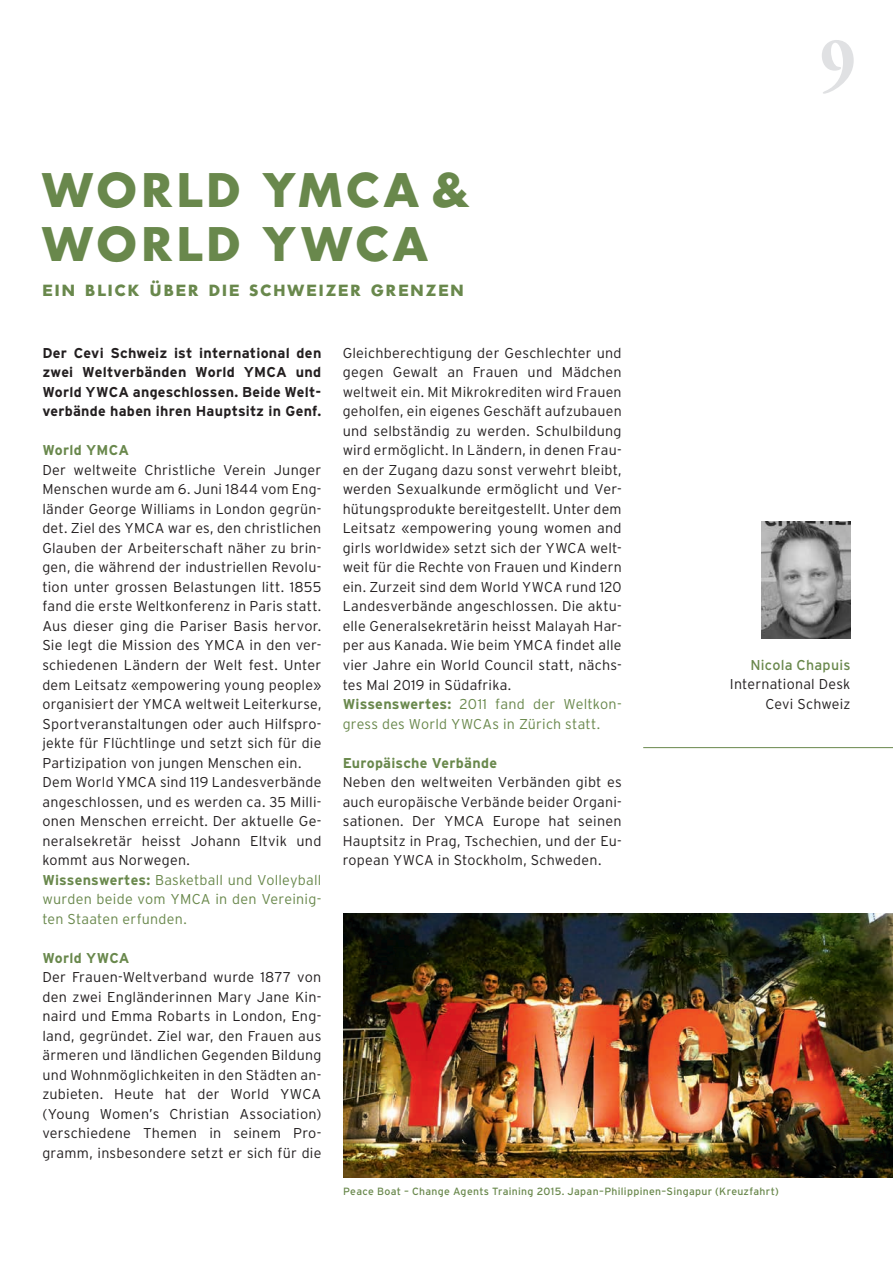
<style>
.page{position:relative;width:893px;height:1263px;background:#fff}
.page>*{position:absolute;margin:0;border:0;box-sizing:border-box;transform-origin:0 0}
.t1{font:700 condensed 72px "Garamond";color:#e0e1e3}
.t2{font:700 45px/54px "Cevi";letter-spacing:.04em;color:#69884c}
.t3{font:700 15px "Cevi";letter-spacing:.09em;color:#69884c}
.t4{font:300 14.25px/19.5px "Interstate";letter-spacing:.015em;color:#231f20}
.t5{font:700 14.25px/19.5px "Interstate";letter-spacing:.02em;color:#231f20;text-align:justify}
.t6{font:700 14.25px "Interstate";letter-spacing:.02em;color:#69884c}
.t7{font:14.25px "Interstate";letter-spacing:.015em;color:#69884c}
.t8{font:10.5px "Interstate";letter-spacing:.03em;color:#69884c}
.s1{font-weight:700;color:#69884c}
.s2{color:#69884c}
</style>
<div class="page">
<hr style="left:643px;top:747px;width:250px;height:1px;background:#69884c">
<img style="left:761px;top:522px;width:89px;height:116px">
<img style="left:343px;top:913px;width:550px;height:264px">
<h2 class="t2" style="left:43px;top:161px;width:431px">WORLD YMCA &amp;<br>WORLD YWCA</h2>
<p class="t3" style="left:43px;top:280px;width:424px">EIN BLICK ÜBER DIE SCHWEIZER GRENZEN</p>
<p class="t5" style="left:42px;top:343px;width:281px">Der Cevi Schweiz ist international den zwei Weltverbänden World YMCA und World YWCA angeschlossen. Beide Welt&shy;verbände haben ihren Hauptsitz in Genf.</p>
<p class="t6" style="left:42px;top:442px;width:88px">World YMCA</p>
<p class="t4" style="left:42px;top:460px;width:281px">Der weltweite Christliche Verein Junger Menschen wurde am 6. Juni 1844 vom Eng&shy;länder George Williams in London gegrün&shy;det. Ziel des YMCA war es, den christlichen Glauben der Arbeiterschaft näher zu brin&shy;gen, die während der industriellen Revolu&shy;tion unter grossen Belastungen litt. 1855 fand die erste Weltkonferenz in Paris statt.<br>Aus dieser ging die Pariser Basis hervor.<br>Sie legt die Mission des YMCA in den ver&shy;schiedenen Ländern der Welt fest. Unter dem Leitsatz «empowering young people» organisiert der YMCA weltweit Leiterkurse, Sportveranstaltungen oder auch Hilfspro&shy;jekte für Flüchtlinge und setzt sich für die Partizipation von jungen Menschen ein.<br>Dem World YMCA sind 119 Landesverbände angeschlossen, und es werden ca. 35 Milli&shy;onen Menschen erreicht. Der aktuelle Ge&shy;neralsekretär heisst Johann Eltvik und kommt aus Norwegen.<br><span class="s1">Wissenswertes:</span> <span class="s2">Basketball und Volleyball wurden beide vom YMCA in den Vereinig&shy;ten Staaten erfunden.</span></p>
<p class="t6" style="left:42px;top:949px;width:89px">World YWCA</p>
<p class="t4" style="left:42px;top:967px;width:281px;text-align:justify">Der Frauen-Weltverband wurde 1877 von den zwei Engländerinnen Mary Jane Kin&shy;naird und Emma Robarts in London, Eng&shy;land, gegründet. Ziel war, den Frauen aus ärmeren und ländlichen Gegenden Bildung und Wohnmöglichkeiten in den Städten an&shy;zubieten. Heute hat der World YWCA (Young Women’s Christian Association) verschiedene Themen in seinem Pro&shy;gramm, insbesondere setzt er sich für die</p>
<p class="t4" style="left:343px;top:343px;width:281px">Gleichberechtigung der Geschlechter und gegen Gewalt an Frauen und Mädchen weltweit ein. Mit Mikrokrediten wird Frauen geholfen, ein eigenes Geschäft aufzubauen und selbständig zu werden. Schulbildung wird ermöglicht. In Ländern, in denen Frau&shy;en der Zugang dazu sonst verwehrt bleibt, werden Sexualkunde ermöglicht und Ver&shy;hütungsprodukte bereitgestellt. Unter dem Leitsatz «empowering young women and girls worldwide» setzt sich der YWCA welt&shy;weit für die Rechte von Frauen und Kindern ein. Zurzeit sind dem World YWCA rund 120<br>Landesverbände angeschlossen. Die aktu&shy;elle Generalsekretärin heisst Malayah Har&shy;per aus Kanada. Wie beim YMCA findet alle vier Jahre ein World Council statt, nächs&shy;tes Mal 2019 in Südafrika.<br><span class="s1">Wissenswertes:</span> <span class="s2">2011 fand der Weltkon&shy;gress des World YWCAs in Zürich statt.</span></p>
<p class="t6" style="left:343px;top:754px;width:156px">Europäische Verbände</p>
<p class="t4" style="left:343px;top:772px;width:281px;text-align:justify">Neben den weltweiten Verbänden gibt es auch europäische Verbände beider Organi&shy;sationen. Der YMCA Europe hat seinen Hauptsitz in Prag, Tschechien, und der Eu&shy;ropean YWCA in Stockholm, Schweden.</p>
<h1 class="t1" style="left:820px;top:23px;width:37px">9</h1>
<p class="t7" style="left:750px;top:657px;width:102px">Nicola Chapuis</p>
<p class="t4" style="left:730px;top:675px;width:122px;text-align:right">International Desk<br>Cevi Schweiz</p>
<p class="t8" style="left:343px;top:1186px;width:437px">Peace Boat – Change Agents Training 2015. Japan–Philippinen–Singapur (Kreuzfahrt)</p>
</div>
